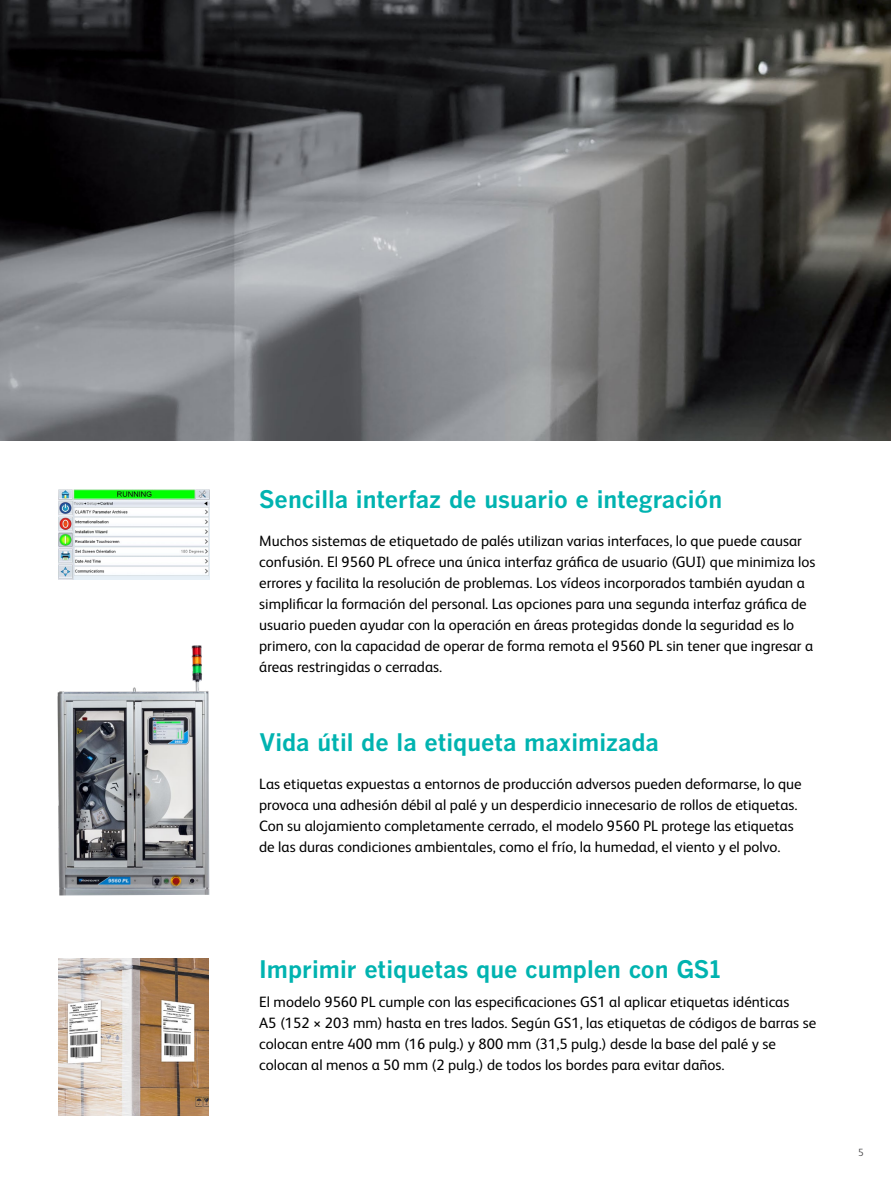
<style>
.page{position:relative;width:891px;height:1188px;background:#fff}
.page>*{position:absolute;margin:0;border:0;box-sizing:border-box;transform-origin:0 0}
.Sub_18pt{font:700 24px "Benton Gothic";color:#00b3b0}
.Bullet_8_5_12{font:700 24px "Benton Gothic";color:#00b3b0}
.Bullet_8_5_12-2{font:15px/21px "FS Albert Pro";color:#000}
.t1{font:300 10.5px "FS Albert Pro";color:#414042}
</style>
<div class="page">
<img style="left:0;top:0;width:891px;height:441px">
<img style="left:58px;top:959px;width:151px;height:157px">
<img style="left:57px;top:645px;width:152px;height:250px">
<img style="left:58px;top:489px;width:152px;height:91px">
<p class="Sub_18pt" style="left:259px;top:485px;width:465px">Sencilla interfaz de usuario e integración</p>
<p class="Bullet_8_5_12-2" style="left:259px;top:529px;width:558px">Muchos sistemas de etiquetado de palés utilizan varias interfaces, lo que puede causar confusión. El 9560 PL ofrece una única interfaz gráfica de usuario (GUI) que minimiza los errores y facilita la resolución de problemas. Los vídeos incorporados también ayudan a simplificar la formación del personal. Las opciones para una segunda interfaz gráfica de usuario pueden ayudar con la operación en áreas protegidas donde la seguridad es lo primero, con la capacidad de operar de forma remota el 9560 PL sin tener que ingresar a áreas restringidas o cerradas.</p>
<p class="Sub_18pt" style="left:259px;top:729px;width:401px">Vida útil de la etiqueta maximizada</p>
<p class="Bullet_8_5_12-2" style="left:259px;top:773px;width:544px">Las etiquetas expuestas a entornos de producción adversos pueden deformarse, lo que provoca una adhesión débil al palé y un desperdicio innecesario de rollos de etiquetas.<br>Con su alojamiento completamente cerrado, el modelo 9560 PL protege las etiquetas de las duras condiciones ambientales, como el frío, la humedad, el viento y el polvo.</p>
<p class="Bullet_8_5_12" style="left:259px;top:955px;width:463px">Imprimir etiquetas que cumplen con GS1</p>
<p class="Bullet_8_5_12-2" style="left:259px;top:990px;width:559px">El modelo 9560 PL cumple con las especificaciones GS1 al aplicar etiquetas idénticas<br>A5 (152 × 203 mm) hasta en tres lados. Según GS1, las etiquetas de códigos de barras se colocan entre 400 mm (16 pulg.) y 800 mm (31,5 pulg.) desde la base del palé y se colocan al menos a 50 mm (2 pulg.) de todos los bordes para evitar daños.</p>
<p class="t1" style="left:858px;top:1145px;width:7px">5</p>
</div>
